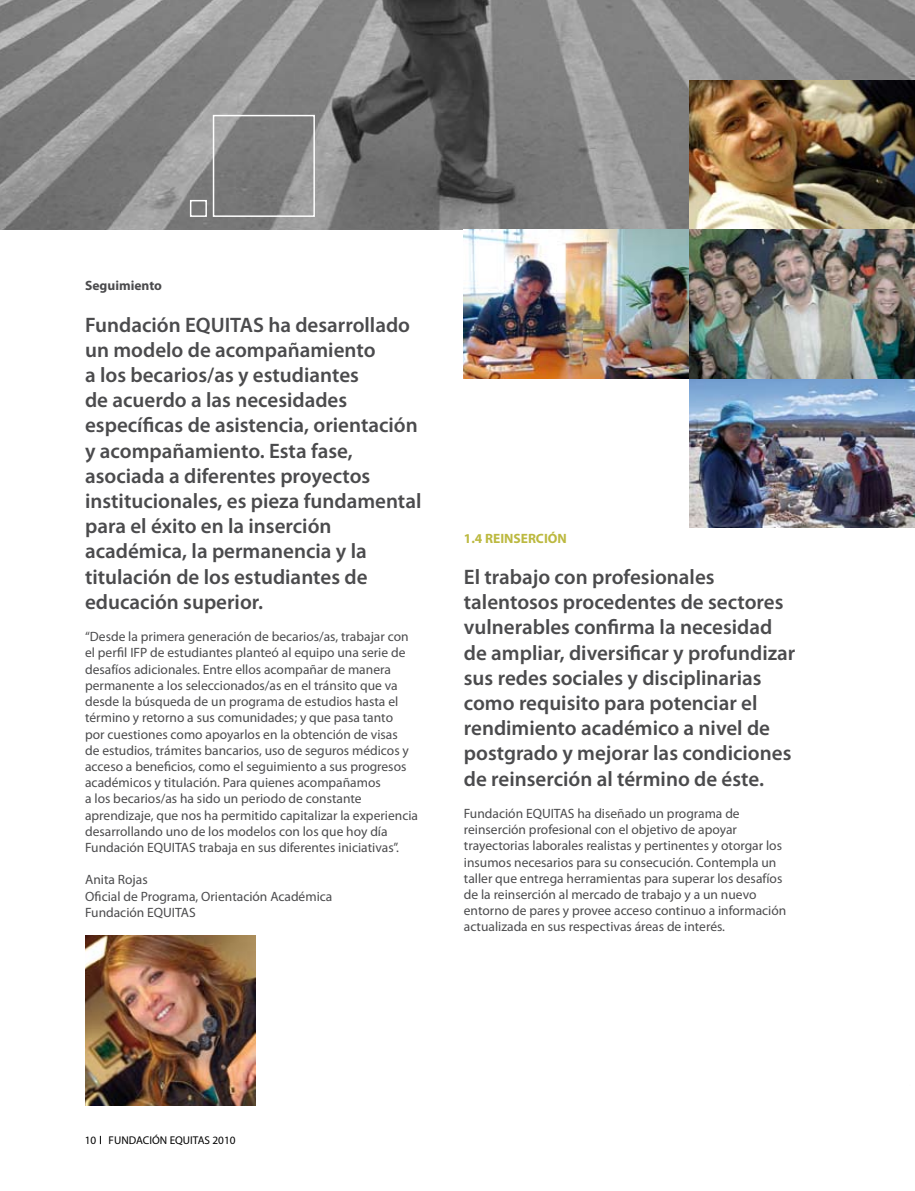
<style>
.page{position:relative;width:915px;height:1191px;background:#fff}
.page>*{position:absolute;margin:0;border:0;box-sizing:border-box;transform-origin:0 0}
.t1{font:600 21px/25.2px "Myriad Pro";color:#4b4b4d}
.t2{font:13.5px/16.2px "Myriad Pro";color:#4b4b4d}
.t3{font:700 13.5px "Myriad Pro";color:#bcb940}
.t4{font:700 13.5px "Myriad Pro";color:#4b4b4d}
.t5{font:11.25px "Myriad Pro";color:#000}
</style>
<div class="page">
<img style="left:85px;top:935px;width:170px;height:171px">
<img style="left:0;top:0;width:914px;height:230px">
<img style="left:689px;top:81px;width:225px;height:149px">
<img style="left:689px;top:378px;width:225px;height:149px">
<img style="left:463px;top:230px;width:451px;height:148px">
<div style="left:213px;top:115px;width:102px;height:102px;border:2px solid #fff"></div>
<div style="left:190px;top:200px;width:17px;height:17px;border:2px solid #fff"></div>
<p class="t4" style="left:85px;top:277px;width:78px">Seguimiento</p>
<p class="t1" style="left:85px;top:311px;width:338px">Fundación EQUITAS ha desarrollado un modelo de acompañamiento<br>a los becarios/as y estudiantes<br>de acuerdo a las necesidades específicas de asistencia, orientación y acompañamiento. Esta fase, asociada a diferentes proyectos institucionales, es pieza fundamental para el éxito en la inserción académica, la permanencia y la titulación de los estudiantes de educación superior.</p>
<p class="t2" style="left:85px;top:628px;width:334px">“Desde la primera generación de becarios/as, trabajar con el perfil IFP de estudiantes planteó al equipo una serie de desafíos adicionales. Entre ellos acompañar de manera permanente a los seleccionados/as en el tránsito que va desde la búsqueda de un programa de estudios hasta el término y retorno a sus comunidades; y que pasa tanto<br>por cuestiones como apoyarlos en la obtención de visas<br>de estudios, trámites bancarios, uso de seguros médicos y acceso a beneficios, como el seguimiento a sus progresos académicos y titulación. Para quienes acompañamos<br>a los becarios/as ha sido un periodo de constante aprendizaje, que nos ha permitido capitalizar la experiencia desarrollando uno de los modelos con los que hoy día Fundación EQUITAS trabaja en sus diferentes iniciativas”.</p>
<p class="t2" style="left:85px;top:871px;width:249px">Anita Rojas<br>Oficial de Programa, Orientación Académica<br>Fundación EQUITAS</p>
<p class="t3" style="left:463px;top:529px;width:104px">1.4 REINSERCIÓN</p>
<p class="t1" style="left:463px;top:564px;width:333px">El trabajo con profesionales talentosos procedentes de sectores vulnerables confirma la necesidad de ampliar, diversificar y profundizar sus redes sociales y disciplinarias como requisito para potenciar el rendimiento académico a nivel de postgrado y mejorar las condiciones de reinserción al término de éste.</p>
<p class="t2" style="left:463px;top:805px;width:324px">Fundación EQUITAS ha diseñado un programa de reinserción profesional con el objetivo de apoyar trayectorias laborales realistas y pertinentes y otorgar los insumos necesarios para su consecución. Contempla un taller que entrega herramientas para superar los desafíos de la reinserción al mercado de trabajo y a un nuevo entorno de pares y provee acceso continuo a información actualizada en sus respectivas áreas de interés.</p>
<p class="t5" style="left:85px;top:1133px;width:152px">10 FUNDACIÓN EQUITAS 2010</p>
</div>
